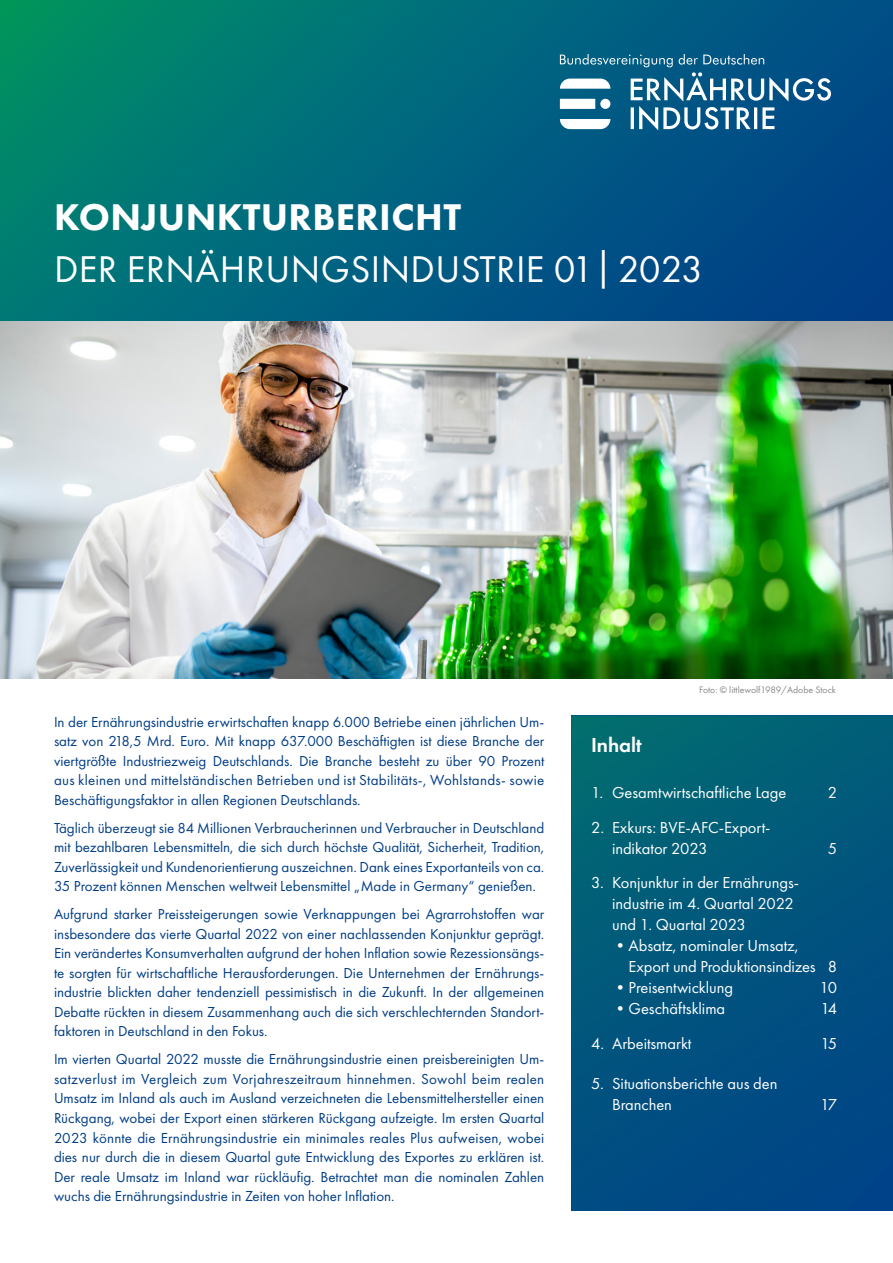
<style>
.page{position:relative;width:893px;height:1263px;background:#fff}
.page>*{position:absolute;margin:0;border:0;box-sizing:border-box;transform-origin:0 0}
.t1{font:38.55px "Futura PT";letter-spacing:.01em;color:#fff}
.t2{font:800 38.55px "Futura PT";letter-spacing:.01em;color:#fff}
.t3{font:600 21px "Futura PT";letter-spacing:-.005em;color:#fff}
.t4{font:16.5px/21px "Futura PT";letter-spacing:-.005em;color:#fff}
.t5{font:15px/19.5px "Futura PT";color:#003d85;text-align:justify}
.t6{font:9.75px "Futura PT";color:#878988}
</style>
<div class="page">
<svg style="left:0;top:0;width:893px;height:321px;background:#00647c"></svg>
<svg style="left:571px;top:715px;width:322px;height:496px;background:#00557d"></svg>
<svg style="left:560px;top:54px;width:271px;height:76px"></svg>
<img style="left:0;top:321px;width:893px;height:357px">
<h1 class="t2" style="left:54px;top:193px;width:408px">KONJUNKTURBERICHT</h1>
<h1 class="t1" style="left:54px;top:246px;width:650px">DER ERNÄHRUNGSINDUSTRIE 01|2023</h1>
<p class="t5" style="left:54px;top:712px;width:492px">In der Ernährungsindustrie erwirtschaften knapp 6.000 Betriebe einen jährlichen Um&shy;satz von 218,5 Mrd. Euro. Mit knapp 637.000 Beschäftigten ist diese Branche der viertgrößte Industriezweig Deutschlands. Die Branche besteht zu über 90 Prozent aus kleinen und mittelständischen Betrieben und ist Stabilitäts-, Wohlstands- sowie Beschäftigungsfaktor in allen Regionen Deutschlands.</p>
<p class="t5" style="left:54px;top:818px;width:492px">Täglich überzeugt sie 84 Millionen Verbraucherinnen und Verbraucher in Deutschland mit bezahlbaren Lebensmitteln, die sich durch höchste Qualität, Sicherheit, Tradition, Zuverlässigkeit und Kundenorientierung auszeichnen. Dank eines Exportanteils von ca.<br>35 Prozent können Menschen weltweit Lebensmittel „Made in Germany“ genießen.</p>
<p class="t5" style="left:54px;top:905px;width:492px">Aufgrund starker Preissteigerungen sowie Verknappungen bei Agrarrohstoffen war insbesondere das vierte Quartal 2022 von einer nachlassenden Konjunktur geprägt.<br>Ein verändertes Konsumverhalten aufgrund der hohen Inflation sowie Rezessionsängs&shy;te sorgten für wirtschaftliche Herausforderungen. Die Unternehmen der Ernährungs&shy;industrie blickten daher tendenziell pessimistisch in die Zukunft. In der allgemeinen Debatte rückten in diesem Zusammenhang auch die sich verschlechternden Standort&shy;faktoren in Deutschland in den Fokus.</p>
<p class="t5" style="left:54px;top:1050px;width:492px">Im vierten Quartal 2022 musste die Ernährungsindustrie einen preisbereinigten Um&shy;satzverlust im Vergleich zum Vorjahreszeitraum hinnehmen. Sowohl beim realen Umsatz im Inland als auch im Ausland verzeichneten die Lebensmittelhersteller einen Rückgang, wobei der Export einen stärkeren Rückgang aufzeigte. Im ersten Quartal 2023 könnte die Ernährungsindustrie ein minimales reales Plus aufweisen, wobei dies nur durch die in diesem Quartal gute Entwicklung des Exportes zu erklären ist.<br>Der reale Umsatz im Inland war rückläufig. Betrachtet man die nominalen Zahlen wuchs die Ernährungsindustrie in Zeiten von hoher Inflation.</p>
<p class="t6" style="left:699px;top:684px;width:138px">Foto: © littlewolf1989/Adobe Stock</p>
<h2 class="t3" style="left:591px;top:731px;width:52px">Inhalt</h2>
<p class="t4" style="left:591px;top:782px;width:197px">1. Gesamtwirtschaftliche Lage</p>
<p class="t4" style="left:828px;top:782px;width:11px">2</p>
<p class="t4" style="left:612px;top:817px;width:160px;text-indent:-21px">2. Exkurs: BVE-AFC-Export&shy;indikator 2023</p>
<p class="t4" style="left:828px;top:838px;width:11px">5</p>
<p class="t4" style="left:612px;top:872px;width:189px;text-indent:-21px">3. Konjunktur in der Ernährungs&shy;industrie im 4. Quartal 2022 und 1. Quartal 2023</p>
<p class="t4" style="left:629px;top:935px;width:210px;text-indent:-17px">•Absatz, nominaler Umsatz,<br>Export und Produktionsindizes 8</p>
<p class="t4" style="left:612px;top:977px;width:123px">•Preisentwicklung</p>
<p class="t4" style="left:819px;top:977px;width:19px">10</p>
<p class="t4" style="left:612px;top:998px;width:115px">•Geschäftsklima</p>
<p class="t4" style="left:820px;top:998px;width:18px">14</p>
<p class="t4" style="left:591px;top:1033px;width:102px">4. Arbeitsmarkt</p>
<p class="t4" style="left:820px;top:1033px;width:18px">15</p>
<p class="t4" style="left:612px;top:1073px;width:167px;text-indent:-21px">5. Situationsberichte aus den<br>Branchen</p>
<p class="t4" style="left:820px;top:1094px;width:18px">17</p>
</div>
